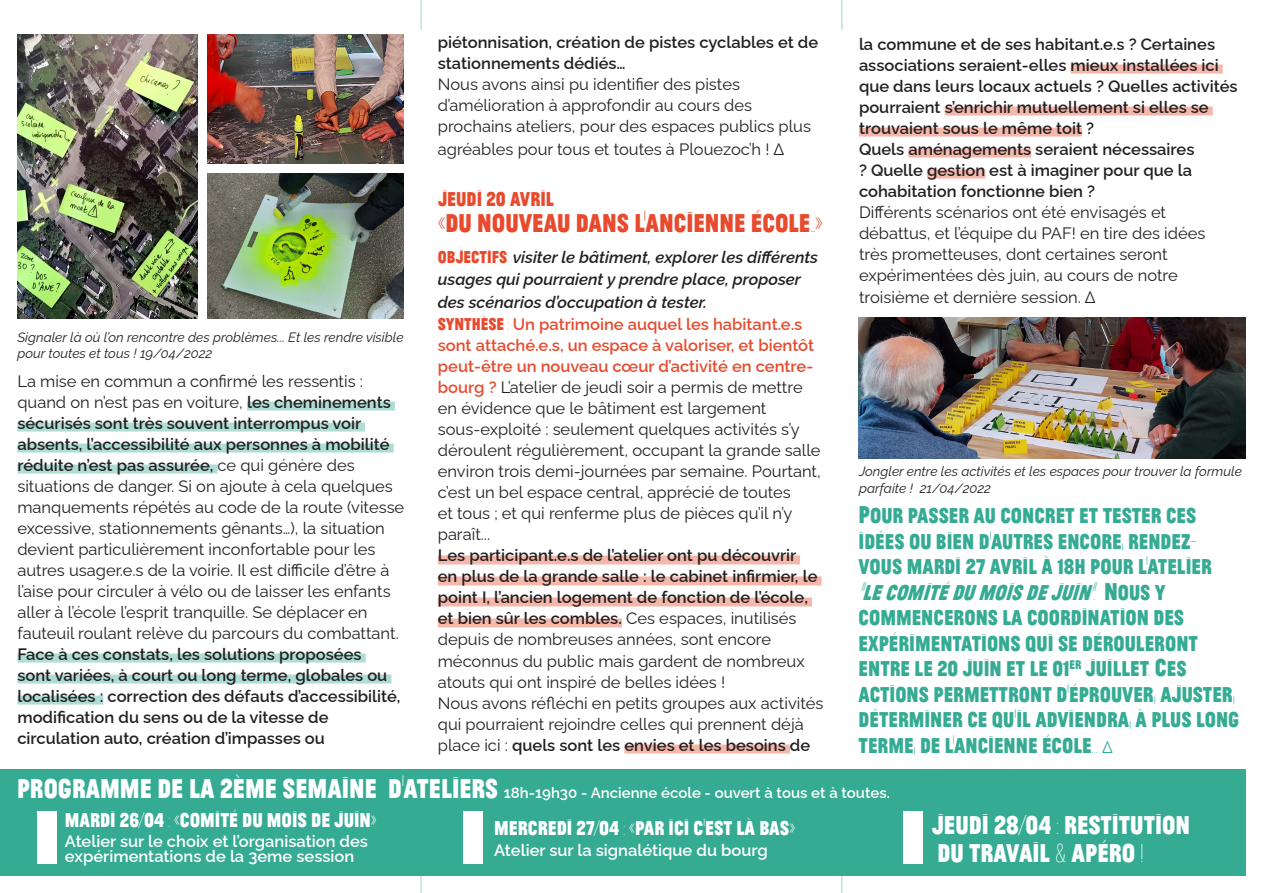
<style>
.page{position:relative;width:1263px;height:893px;background:#fff}
.page>*{position:absolute;margin:0;border:0;box-sizing:border-box;transform-origin:0 0}
.Texte_regular_12_noi{font:100 27px "Jean Luc";color:#fff}
.Texte_regular_12_noi-2{font:100 27px "Jean Luc";color:#e84a2d}
.Texte_regular_12_noi-3{font:100 22.5px/25.5px "Jean Luc";color:#35ab94}
.Texte_regular_12_noi-4{font:100 21px "Jean Luc";color:#fff}
.Texte_regular_12_noi-5{font:100 21px "Jean Luc";color:#e84a2d}
.Texte_regular_12_noi-6{font:16.5px/21px "Raleway";color:#231f20}
.Texte_regular_12_noi-7{font:600 16.5px/21px "Raleway";color:#231f20}
.Texte_regular_12_noi-8{font:italic 600 16.5px/22.5px "Raleway";color:#231f20}
.t1{font:600 16.5px/15px "Raleway";color:#fff}
.t2{font:600 15px "Raleway";color:#fff}
.Texte_regular_12_noi-9{font:italic 13.5px/16.5px "Raleway";color:#231f20}
.s1{font-family:"Jean Luc";font-weight:100;font-style:normal;font-size:18px;color:#e84a2d}
.s2{font-family:"Jean Luc";font-weight:100;font-size:18px;color:#e84a2d}
.s3{font-weight:600;color:#e84a2d}
.s4{font-weight:400}
.s5{font-weight:600}
.s6{font-size:25.5px}
.s7{font-style:italic}
.s8{font-family:"Raleway";font-weight:400;font-size:16.5px}
.s9{font-family:"Jean Luc";font-weight:100;font-size:28.5px}
</style>
<div class="page">
<div style="left:0;top:770px;width:1245px;height:106px;background:#35ab94"></div>
<svg style="left:842px;top:876px;width:1px;height:17px"></svg>
<hr style="left:842px;top:0;width:1px;height:30px;background:#35ab94">
<svg style="left:421px;top:876px;width:1px;height:17px"></svg>
<hr style="left:421px;top:0;width:1px;height:30px;background:#35ab94">
<img style="left:858px;top:317px;width:387px;height:141px">
<img style="left:17px;top:34px;width:181px;height:284px">
<img style="left:207px;top:34px;width:197px;height:130px">
<img style="left:207px;top:174px;width:197px;height:144px">
<div style="left:438px;top:555px;width:362px;height:9px;background:#f6b7ab"></div>
<div style="left:438px;top:576px;width:383px;height:9px;background:#f6b7ab"></div>
<div style="left:438px;top:597px;width:374px;height:9px;background:#f6b7ab"></div>
<div style="left:438px;top:618px;width:184px;height:9px;background:#f6b7ab"></div>
<div style="left:624px;top:744px;width:166px;height:9px;background:#f6b7ab"></div>
<div style="left:247px;top:401px;width:148px;height:9px;background:#aeddd4"></div>
<div style="left:17px;top:422px;width:348px;height:9px;background:#aeddd4"></div>
<div style="left:17px;top:443px;width:377px;height:9px;background:#aeddd4"></div>
<div style="left:17px;top:464px;width:201px;height:9px;background:#aeddd4"></div>
<div style="left:17px;top:653px;width:349px;height:9px;background:#aeddd4"></div>
<div style="left:17px;top:674px;width:374px;height:9px;background:#aeddd4"></div>
<div style="left:17px;top:695px;width:86px;height:9px;background:#aeddd4"></div>
<div style="left:1071px;top:65px;width:152px;height:9px;background:#f6b7ab"></div>
<div style="left:945px;top:107px;width:268px;height:9px;background:#f6b7ab"></div>
<div style="left:859px;top:128px;width:223px;height:9px;background:#f6b7ab"></div>
<div style="left:908px;top:149px;width:123px;height:9px;background:#f6b7ab"></div>
<div style="left:927px;top:170px;width:58px;height:9px;background:#f6b7ab"></div>
<div style="left:37px;top:812px;width:20px;height:52px;background:#fff"></div>
<div style="left:463px;top:812px;width:20px;height:52px;background:#fff"></div>
<div style="left:902px;top:812px;width:20px;height:52px;background:#fff"></div>
<p class="Texte_regular_12_noi-7" style="left:438px;top:30px;width:382px">piétonnisation, création de pistes cyclables et de stationnements dédiés…</p>
<p class="Texte_regular_12_noi-6" style="left:438px;top:72px;width:375px">Nous avons ainsi pu identifier des pistes d’amélioration à approfondir au cours des prochains ateliers, pour des espaces publics plus</p>
<p class="Texte_regular_12_noi-6" style="left:438px;top:137px;width:348px">agréables pour tous et toutes à Plouezoc’h ! ∆</p>
<p class="Texte_regular_12_noi-7" style="left:859px;top:31px;width:380px">la commune et de ses habitant.e.s ? Certaines associations seraient-elles mieux installées ici que dans leurs locaux actuels ? Quelles activités pourraient s’enrichir mutuellement si elles se trouvaient sous le même toit ?</p>
<p class="Texte_regular_12_noi-7" style="left:859px;top:136px;width:337px">Quels aménagements seraient nécessaires ? Quelle gestion est à imaginer pour que la cohabitation fonctionne bien ?</p>
<p class="Texte_regular_12_noi-6" style="left:859px;top:199px;width:348px">Différents scénarios ont été envisagés et débattus, et l’équipe du PAF! en tire des idées très prometteuses, dont certaines seront expérimentées dès juin, au cours de notre</p>
<p class="Texte_regular_12_noi-6" style="left:859px;top:285px;width:238px">troisième et dernière session. ∆</p>
<p class="Texte_regular_12_noi-5" style="left:438px;top:185px;width:117px">JEUDI 20 AVRIL</p>
<p class="Texte_regular_12_noi-2" style="left:438px;top:205px;width:386px">«DU NOUVEAU DANS L’ANCIENNE ÉCOLE..»</p>
<p class="Texte_regular_12_noi-8" style="left:438px;top:244px;width:382px"><span class="s1">OBJECTIFS:</span> visiter le bâtiment, explorer les différents usages qui pourraient y prendre place, proposer des scénarios d’occupation à tester.</p>
<p class="Texte_regular_12_noi-6" style="left:438px;top:312px;width:384px"><span class="s2">SYNTHÈSE :</span> <span class="s3">Un patrimoine auquel les habitant.e.s sont attaché.e.s, un espace à valoriser, et bientôt peut-être un nouveau cœur d’activité en centre&shy;bourg ?</span> L’atelier de jeudi soir a permis de mettre en évidence que le bâtiment est largement sous-exploité : seulement quelques activités s’y déroulent régulièrement, occupant la grande salle environ trois demi-journées par semaine. Pourtant, c’est un bel espace central, apprécié de toutes<br>et tous ; et qui renferme plus de pièces qu’il n’y paraît...</p>
<p class="Texte_regular_12_noi-7" style="left:438px;top:543px;width:381px">Les participant.e.s de l’atelier ont pu découvrir en plus de la grande salle : le cabinet infirmier, le point I, l’ancien logement de fonction de l’école, et bien sûr les combles. <span class="s4">Ces espaces, inutilisés depuis de nombreuses années, sont encore méconnus du public mais gardent de nombreux atouts qui ont inspiré de belles idées !</span></p>
<p class="Texte_regular_12_noi-6" style="left:438px;top:690px;width:387px">Nous avons réfléchi en petits groupes aux activités qui pourraient rejoindre celles qui prennent déjà place ici : <span class="s5">quels sont les envies et les besoins de</span></p>
<p class="Texte_regular_12_noi-9" style="left:17px;top:327px;width:388px">Signaler là où l’on rencontre des problèmes... Et les rendre visible pour toutes et tous ! 19/04/2022</p>
<p class="Texte_regular_12_noi-6" style="left:17px;top:368px;width:388px">La mise en commun a confirmé les ressentis : quand on n’est pas en voiture, <span class="s5">les cheminements sécurisés sont très souvent interrompus voir absents, l’accessibilité aux personnes à mobilité réduite n’est pas assurée,</span> ce qui génère des situations de danger. Si on ajoute à cela quelques manquements répétés au code de la route (vitesse excessive, stationnements gênants…), la situation devient particulièrement inconfortable pour les autres usager.e.s de la voirie. Il est difficile d’être à l’aise pour circuler à vélo ou de laisser les enfants aller à l’école l’esprit tranquille. Se déplacer en fauteuil roulant relève du parcours du combattant.</p>
<p class="Texte_regular_12_noi-7" style="left:17px;top:641px;width:385px">Face à ces constats, les solutions proposées<br>sont variées, à court ou long terme, globales ou localisées : correction des défauts d’accessibilité, modification du sens ou de la vitesse de circulation auto, création d’impasses ou</p>
<p class="Texte_regular_12_noi-9" style="left:859px;top:462px;width:384px">Jongler entre les activités et les espaces pour trouver la formule parfaite ! 21/04/2022</p>
<p class="Texte_regular_12_noi-3" style="left:859px;top:501px;width:382px"><span class="s6">P</span>OUR PASSER AU CONCRET ET TESTER CES IDÉES OU BIEN D’AUTRES ENCORE, RENDEZ-VOUS MARDI 27 AVRIL À 18H POUR L’ATELIER <span class="s7">“LECOMITÉDUMOISDEJUIN”</span>. <span class="s6">N</span> O U S Y COMMENCERONS LA COORDINATION DES EXPÉRIMENTATIONS QUI SE DÉROULERONT ENTRE LE 20 JUIN ET LE 01<sup>ER</sup> JUILLET. <span class="s6">C</span>ES ACTIONS PERMETTRONT D’ÉPROUVER, AJUSTER, DÉTERMINER CE QU’IL ADVIENDRA, À PLUS LONG TERME, DE L’ANCIENNE ÉCOLE... <span class="s8">∆</span></p>
<p class="t2" style="left:17px;top:781px;width:874px"><span class="s9">PROGRAMME DE LA 2ÈME SEMAINE D’ATELIERS</span> 18h-19h30 - Ancienne école - ouvert à tous et à toutes.</p>
<p class="Texte_regular_12_noi-4" style="left:65px;top:806px;width:313px">MARDI 26/04 : «COMITÉ DU MOIS DE JUIN»</p>
<p class="Texte_regular_12_noi-4" style="left:494px;top:814px;width:302px">MERCREDI 27/04 : «PAR ICI C’EST LÀ BAS»</p>
<p class="Texte_regular_12_noi" style="left:932px;top:806px;width:260px">JEUDI 28/04 : RESTITUTION</p>
<p class="Texte_regular_12_noi" style="left:937px;top:835px;width:207px">DU TRAVAIL &amp; APÉRO !</p>
<p class="t1" style="left:65px;top:832px;width:305px">Atelier sur le choix et l’organisation des expérimentations de la 3eme session</p>
<p class="t1" style="left:494px;top:841px;width:275px">Atelier sur la signalétique du bourg</p>
</div>
